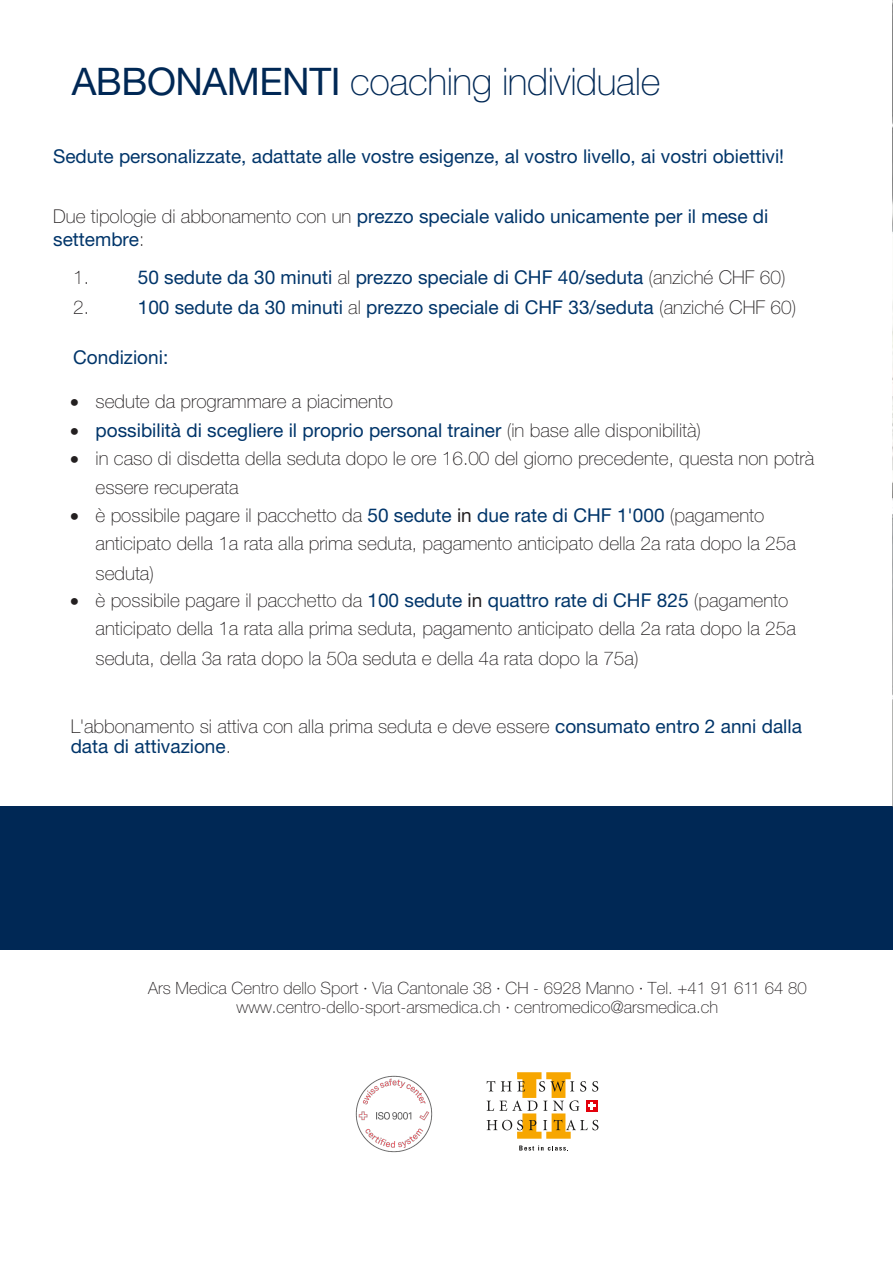
<style>
.page{position:relative;width:893px;height:1263px;background:#fff}
.page>*{position:absolute;margin:0;border:0;box-sizing:border-box;transform-origin:0 0}
.t1{font:100 38.1px "Helvetica Neue LT Std";letter-spacing:-.01em;color:#002855}
.t2{font:100 19.05px/29px "Helvetica Neue LT Std";color:#231f20}
.t3{font:19.05px/22.8px "Helvetica Neue LT Std";color:#00356a}
.t4{font:100 16.95px/19px "Helvetica Neue LT Std";color:#231f20;text-align:center}
.s1{font-weight:400}
.s2{font-weight:100;color:#231f20}
.s3{color:#231f20}
.s4{font-weight:400;color:#00356a}
</style>
<div class="page">
<div style="left:0;top:806px;width:893px;height:143px;background:#002855"></div>
<svg style="left:519px;top:1145px;width:47px;height:5px"></svg>
<svg style="left:487px;top:1072px;width:111px;height:67px"></svg>
<img style="left:892px;top:0;width:1px;height:806px">
<img style="left:355px;top:1075px;width:78px;height:78px">
<h1 class="t1" style="left:72px;top:60px;width:590px"><span class="s1">ABBONAMENTI</span> coaching individuale</h1>
<p class="t3" style="left:53px;top:144px;width:733px">Sedute personalizzate, adattate alle vostre esigenze, al vostro livello, ai vostri obiettivi!</p>
<p class="t3" style="left:53px;top:205px;width:717px"><span class="s2">Due tipologie di abbonamento con un</span> prezzo speciale valido unicamente per il mese di settembre<span class="s2">:</span></p>
<p class="t2" style="left:73px;top:262px;width:17px">1.</p>
<p class="t3" style="left:138px;top:265px;width:649px">50 sedute da 30 minuti <span class="s2">al</span> prezzo speciale di CHF 40/seduta <span class="s2">(anziché CHF 60)</span></p>
<p class="t2" style="left:73px;top:293px;width:17px">2.</p>
<p class="t3" style="left:138px;top:296px;width:660px">100 sedute da 30 minuti <span class="s2">al</span> prezzo speciale di CHF 33/seduta <span class="s2">(anziché CHF 60)</span></p>
<p class="t3" style="left:73px;top:346px;width:97px">Condizioni:</p>
<p class="t2" style="left:70px;top:387px;width:324px">• sedute da programmare a piacimento</p>
<p class="t3" style="left:70px;top:419px;width:632px"><span class="s3">•</span> possibilità di scegliere il proprio personal trainer <span class="s2">(in base alle disponibilità)</span></p>
<p class="t2" style="left:96px;top:444px;width:720px;text-indent:-25px">• in caso di disdetta della seduta dopo le ore 16.00 del giorno precedente, questa non potrà essere recuperata</p>
<p class="t2" style="left:96px;top:500px;width:702px;text-indent:-25px">• è possibile pagare il pacchetto da <span class="s4">50 sedute</span> <span class="s1">in</span> <span class="s4">due rate di CHF 1'000</span> (pagamento anticipato della 1a rata alla prima seduta, pagamento anticipato della 2a rata dopo la 25a seduta)</p>
<p class="t2" style="left:96px;top:586px;width:702px;text-indent:-25px">• è possibile pagare il pacchetto da <span class="s4">100 sedute</span> <span class="s1">in</span> <span class="s4">quattro rate di CHF 825</span> (pagamento anticipato della 1a rata alla prima seduta, pagamento anticipato della 2a rata dopo la 25a seduta, della 3a rata dopo la 50a seduta e della 4a rata dopo la 75a)</p>
<p class="t2" style="left:71px;top:716px;width:733px;line-height:20.1px">L'abbonamento si attiva con alla prima seduta e deve essere <span class="s4">consumato entro 2 anni dalla data di attivazione</span>.</p>
<p class="t4" style="left:148px;top:978px;width:660px">Ars Medica Centro dello Sport · Via Cantonale 38 · CH - 6928 Manno · Tel. +41 91 611 64 80 www.centro-dello-sport-arsmedica.ch · centromedico@arsmedica.ch</p>
</div>
